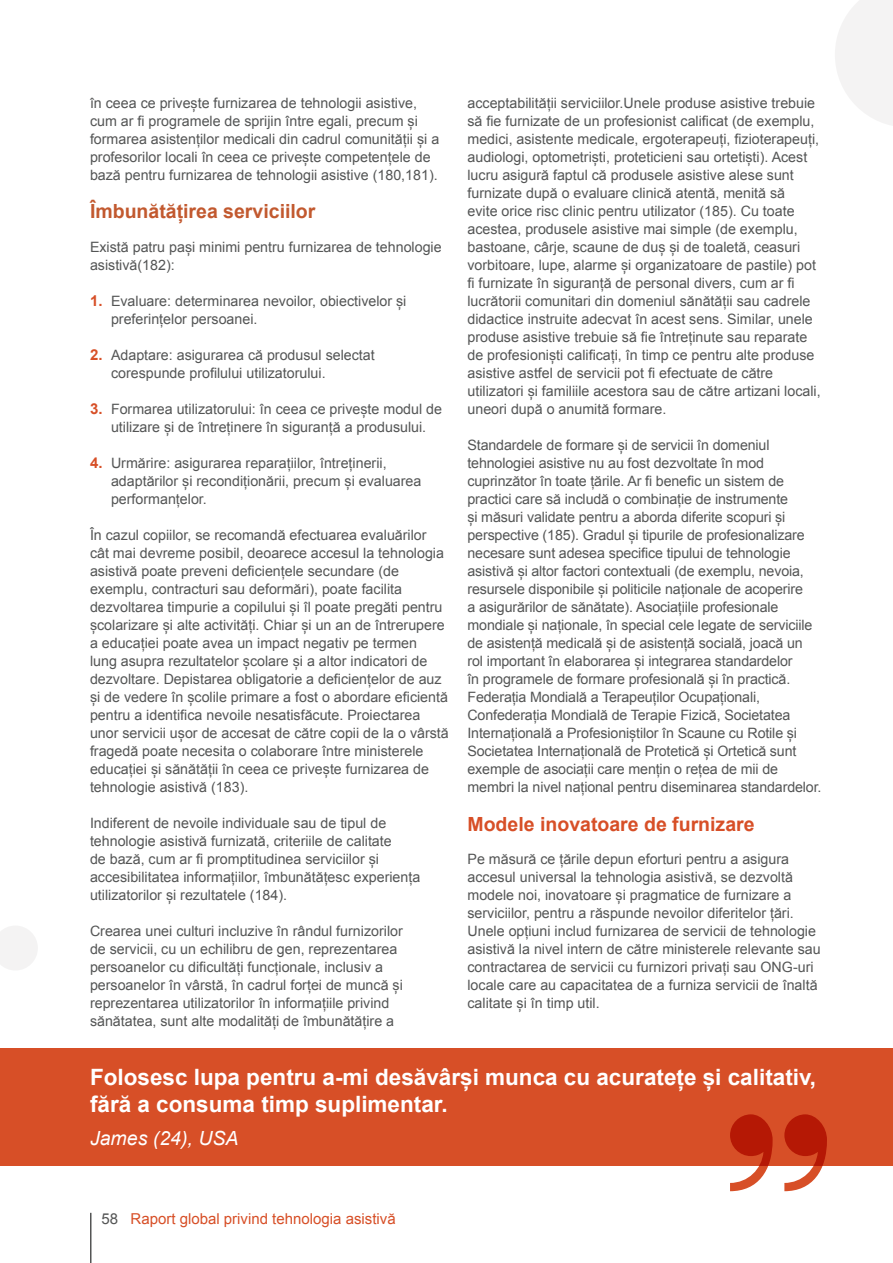
<style>
.page{position:relative;width:893px;height:1263px;background:#fff}
.page>*{position:absolute;margin:0;border:0;box-sizing:border-box;transform-origin:0 0}
.t1{font:700 22.5px/27px "Arial";color:#fff}
.t2{font:700 19.5px "Arial";color:#d74f27}
.t3{font:700 19.5px "Arial";color:#c2592f}
.t4{font:italic 19.5px "Arial";color:#fff}
.t5{font:15px "Arial";color:#d74f27}
.t6{font:14.25px/18px "Arial";color:#545555}
.s1{font-weight:700;font-size:15px;color:#d74f27}
.s2{color:#545555}
</style>
<div class="page">
<svg style="left:835px;top:0;width:58px;height:125px"></svg>
<svg style="left:0;top:926px;width:38px;height:44px"></svg>
<hr style="left:90px;top:1213px;width:2px;height:50px;background:#545555">
<div style="left:0;top:1048px;width:893px;height:117px;background:#d74f27"></div>
<svg style="left:730px;top:1114px;width:43px;height:77px"></svg>
<svg style="left:784px;top:1114px;width:43px;height:77px"></svg>
<p class="t6" style="left:90px;top:94px;width:351px">în ceea ce privește furnizarea de tehnologii asistive, cum ar fi programele de sprijin între egali, precum și formarea asistenților medicali din cadrul comunității și a profesorilor locali în ceea ce privește competențele de bază pentru furnizarea de tehnologii asistive (180,181).</p>
<h3 class="t3" style="left:90px;top:199px;width:227px">Îmbunătățirea serviciilor</h3>
<p class="t6" style="left:90px;top:238px;width:353px">Există patru pași minimi pentru furnizarea de tehnologie asistivă(182):</p>
<p class="t6" style="left:111px;top:292px;width:297px;text-indent:-21px"><span class="s1">1.</span> Evaluare: determinarea nevoilor, obiectivelor și preferințelor persoanei.</p>
<p class="t6" style="left:111px;top:346px;width:265px;text-indent:-21px"><span class="s1">2.</span> Adaptare: asigurarea că produsul selectat corespunde profilului utilizatorului.</p>
<p class="t6" style="left:90px;top:400px;width:354px;text-align:center"><span class="s1">3.</span> Formarea utilizatorului: în ceea ce privește modul de utilizare și de întreținere în siguranță a produsului.</p>
<p class="t6" style="left:111px;top:454px;width:312px;text-indent:-21px"><span class="s1">4.</span> Urmărire: asigurarea reparațiilor, întreținerii, adaptărilor și recondiționării, precum și evaluarea performanțelor.</p>
<p class="t6" style="left:90px;top:526px;width:360px">În cazul copiilor, se recomandă efectuarea evaluărilor cât mai devreme posibil, deoarece accesul la tehnologia asistivă poate preveni deficiențele secundare (de exemplu, contracturi sau deformări), poate facilita dezvoltarea timpurie a copilului și îl poate pregăti pentru școlarizare și alte activități. Chiar și un an de întrerupere a educației poate avea un impact negativ pe termen<br>lung asupra rezultatelor școlare și a altor indicatori de dezvoltare. Depistarea obligatorie a deficiențelor de auz și de vedere în școlile primare a fost o abordare eficientă pentru a identifica nevoile nesatisfăcute. Proiectarea unor servicii ușor de accesat de către copii de la o vârstă fragedă poate necesita o colaborare între ministerele educației și sănătății în ceea ce privește furnizarea de tehnologie asistivă (183).</p>
<p class="t6" style="left:90px;top:814px;width:332px">Indiferent de nevoile individuale sau de tipul de tehnologie asistivă furnizată, criteriile de calitate<br>de bază, cum ar fi promptitudinea serviciilor și accesibilitatea informațiilor, îmbunătățesc experiența utilizatorilor și rezultatele (184).</p>
<p class="t6" style="left:90px;top:922px;width:314px">Crearea unei culturi incluzive în rândul furnizorilor de servicii, cu un echilibru de gen, reprezentarea persoanelor cu dificultăți funcționale, inclusiv a persoanelor în vârstă, în cadrul forței de muncă și reprezentarea utilizatorilor în informațiile privind sănătatea, sunt alte modalități de îmbunătățire a</p>
<p class="t6" style="left:467px;top:94px;width:355px">acceptabilității serviciilor.Unele produse asistive trebuie să fie furnizate de un profesionist calificat (de exemplu, medici, asistente medicale, ergoterapeuți, fizioterapeuți, audiologi, optometriști, proteticieni sau ortetiști). Acest lucru asigură faptul că produsele asistive alese sunt furnizate după o evaluare clinică atentă, menită să<br>evite orice risc clinic pentru utilizator (185). Cu toate acestea, produsele asistive mai simple (de exemplu, bastoane, cârje, scaune de duș și de toaletă, ceasuri vorbitoare, lupe, alarme și organizatoare de pastile) pot fi furnizate în siguranță de personal divers, cum ar fi lucrătorii comunitari din domeniul sănătății sau cadrele didactice instruite adecvat în acest sens. Similar, unele produse asistive trebuie să fie întreținute sau reparate de profesioniști calificați, în timp ce pentru alte produse asistive astfel de servicii pot fi efectuate de către utilizatori și familiile acestora sau de către artizani locali, uneori după o anumită formare.</p>
<p class="t6" style="left:467px;top:436px;width:355px">Standardele de formare și de servicii în domeniul tehnologiei asistive nu au fost dezvoltate în mod cuprinzător în toate țările. Ar fi benefic un sistem de practici care să includă o combinație de instrumente<br>și măsuri validate pentru a aborda diferite scopuri și perspective (185). Gradul și tipurile de profesionalizare necesare sunt adesea specifice tipului de tehnologie asistivă și altor factori contextuali (de exemplu, nevoia, resursele disponibile și politicile naționale de acoperire<br>a asigurărilor de sănătate). Asociațiile profesionale mondiale și naționale, în special cele legate de serviciile de asistență medicală și de asistență socială, joacă un rol important în elaborarea și integrarea standardelor<br>în programele de formare profesională și în practică.<br>Federația Mondială a Terapeuților Ocupaționali, Confederația Mondială de Terapie Fizică, Societatea Internațională a Profesioniștilor în Scaune cu Rotile și Societatea Internațională de Protetică și Ortetică sunt exemple de asociații care mențin o rețea de mii de membri la nivel național pentru diseminarea standardelor.</p>
<h3 class="t2" style="left:467px;top:811px;width:289px">Modele inovatoare de furnizare</h3>
<p class="t6" style="left:467px;top:850px;width:355px">Pe măsură ce țările depun eforturi pentru a asigura accesul universal la tehnologia asistivă, se dezvoltă modele noi, inovatoare și pragmatice de furnizare a serviciilor, pentru a răspunde nevoilor diferitelor țări.<br>Unele opțiuni includ furnizarea de servicii de tehnologie asistivă la nivel intern de către ministerele relevante sau contractarea de servicii cu furnizori privați sau ONG-uri locale care au capacitatea de a furniza servicii de înaltă calitate și în timp util.</p>
<p class="t1" style="left:90px;top:1065px;width:728px">Folosesc lupa pentru a-mi desăvârși munca cu acuratețe și calitativ, fără a consuma timp suplimentar.</p>
<p class="t4" style="left:90px;top:1125px;width:150px">James (24), USA</p>
<p class="t5" style="left:102px;top:1208px;width:296px"><span class="s2">58</span> Raport global privind tehnologia asistivă</p>
</div>
